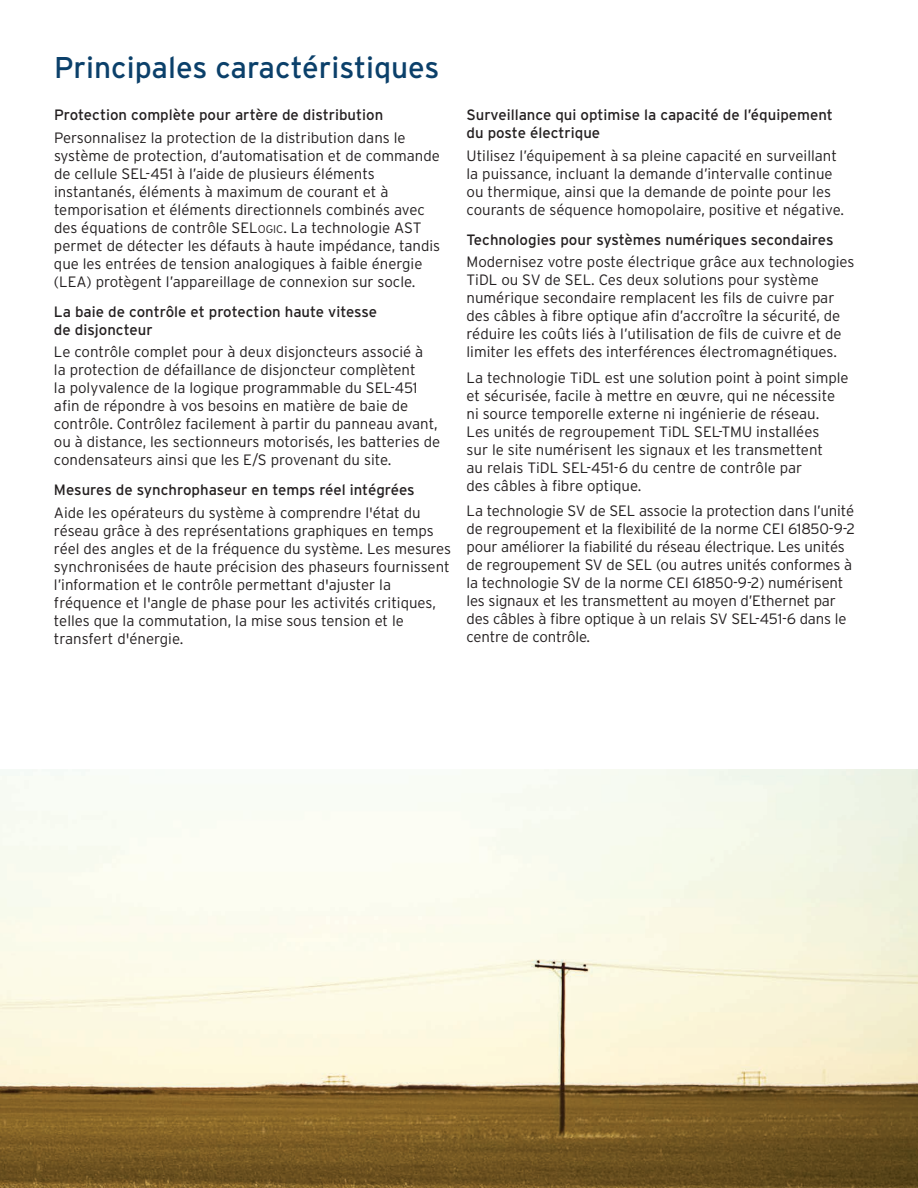
<style>
.page{position:relative;width:918px;height:1188px;background:#fff}
.page>*{position:absolute;margin:0;border:0;box-sizing:border-box;transform-origin:0 0}
.t1{font:30px "Interstate Poly";color:#0b406a}
.t2{font:300 15px/18px "Interstate Poly";color:#231f20}
.t3{font:15px/18px "Interstate Poly";color:#231f20}
.s1{font-style:inherit}
.s2{font-size:11.25px}
</style>
<div class="page">
<img style="left:0;top:770px;width:918px;height:418px">
<h1 class="t1" style="left:54px;top:46px;width:387px">Principales caractéristiques</h1>
<p class="t3" style="left:54px;top:105px;width:331px">Protection complète pour artère de distribution</p>
<p class="t2" style="left:54px;top:127px;width:388px">Personnalisez la protection de la distribution dans le système de protection, d’automatisation et de commande de cellule SEL-451 à l’aide de plusieurs éléments instantanés, éléments à maximum de courant et à temporisation et éléments directionnels combinés avec des équations de contrôle <span class="s1">SEL</span><span class="s2">ogic</span>. La technologie AST permet de détecter les défauts à haute impédance, tandis que les entrées de tension analogiques à faible énergie (LEA) protègent l’appareillage de connexion sur socle.</p>
<p class="t3" style="left:54px;top:302px;width:325px">La baie de contrôle et protection haute vitesse de disjoncteur</p>
<p class="t2" style="left:54px;top:342px;width:388px">Le contrôle complet pour à deux disjoncteurs associé à<br>la protection de défaillance de disjoncteur complètent<br>la polyvalence de la logique programmable du SEL-451 afin de répondre à vos besoins en matière de baie de contrôle. Contrôlez facilement à partir du panneau avant, ou à distance, les sectionneurs motorisés, les batteries de condensateurs ainsi que les E/S provenant du site.</p>
<p class="t3" style="left:54px;top:481px;width:362px">Mesures de synchrophaseur en temps réel intégrées</p>
<p class="t2" style="left:54px;top:503px;width:399px">Aide les opérateurs du système à comprendre l'état du réseau grâce à des représentations graphiques en temps réel des angles et de la fréquence du système. Les mesures synchronisées de haute précision des phaseurs fournissent l’information et le contrôle permettant d'ajuster la fréquence et l'angle de phase pour les activités critiques, telles que la commutation, la mise sous tension et le transfert d'énergie.</p>
<p class="t3" style="left:467px;top:105px;width:368px">Surveillance qui optimise la capacité de l’équipement du poste électrique</p>
<p class="t2" style="left:467px;top:145px;width:379px">Utilisez l’équipement à sa pleine capacité en surveillant la puissance, incluant la demande d’intervalle continue ou thermique, ainsi que la demande de pointe pour les courants de séquence homopolaire, positive et négative.</p>
<p class="t3" style="left:467px;top:230px;width:368px">Technologies pour systèmes numériques secondaires</p>
<p class="t2" style="left:467px;top:252px;width:389px">Modernisez votre poste électrique grâce aux technologies TiDL ou SV de SEL. Ces deux solutions pour système numérique secondaire remplacent les fils de cuivre par des câbles à fibre optique afin d’accroître la sécurité, de réduire les coûts liés à l’utilisation de fils de cuivre et de limiter les effets des interférences électromagnétiques.</p>
<p class="t2" style="left:467px;top:368px;width:384px">La technologie TiDL est une solution point à point simple et sécurisée, facile à mettre en œuvre, qui ne nécessite ni source temporelle externe ni ingénierie de réseau.<br>Les unités de regroupement TiDL SEL-TMU installées<br>sur le site numérisent les signaux et les transmettent<br>au relais TiDL SEL-451-6 du centre de contrôle par<br>des câbles à fibre optique.</p>
<p class="t2" style="left:467px;top:501px;width:390px">La technologie SV de SEL associe la protection dans l’unité de regroupement et la flexibilité de la norme CEI 61850-9-2 pour améliorer la fiabilité du réseau électrique. Les unités de regroupement SV de SEL (ou autres unités conformes à la technologie SV de la norme CEI 61850-9-2) numérisent les signaux et les transmettent au moyen d’Ethernet par des câbles à fibre optique à un relais SV SEL-451-6 dans le centre de contrôle.</p>
</div>
